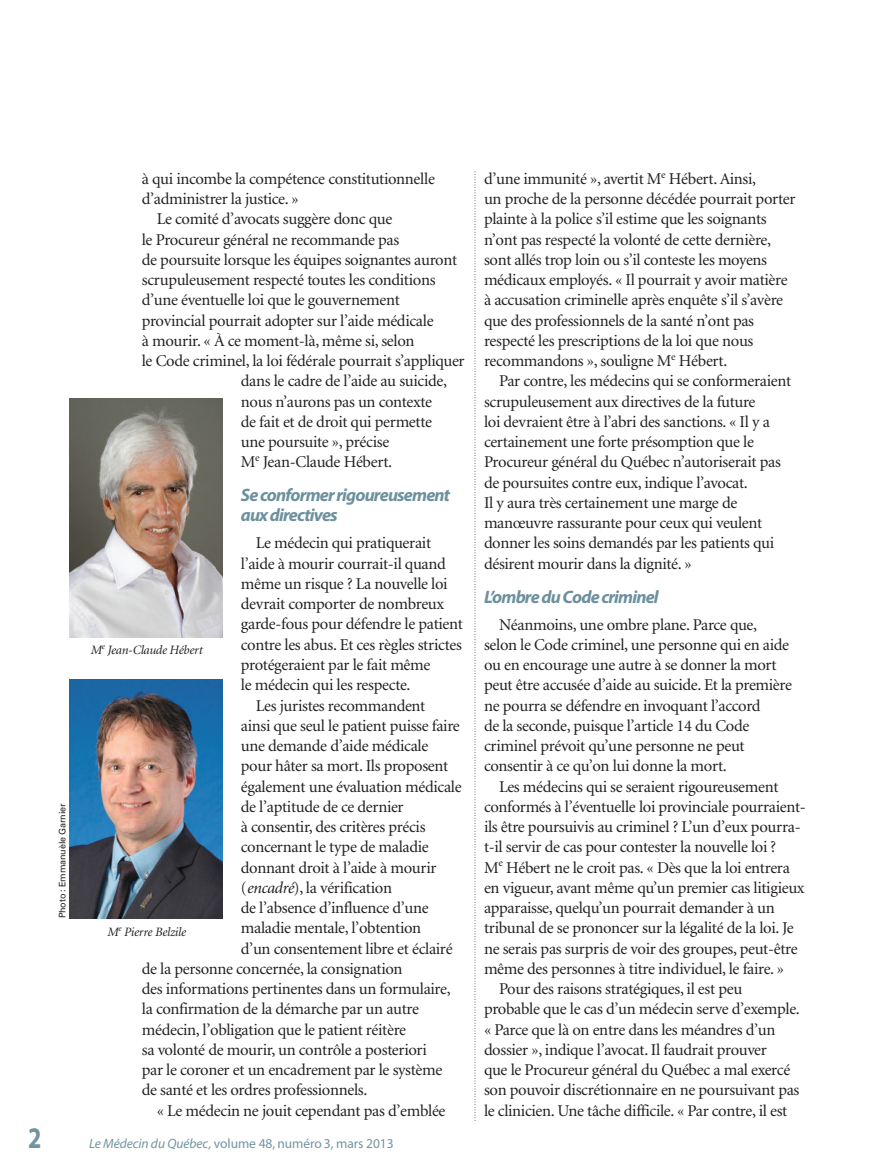
<style>
.page{position:relative;width:878px;height:1175px;background:#fff}
.page>*{position:absolute;margin:0;border:0;box-sizing:border-box;transform-origin:0 0}
.t1{font:700 30px "Myriad Pro";color:#7294a1;scale:.8 1}
.t2{font:italic 700 18px/20.2px "Myriad Pro";letter-spacing:-.045em;color:#6c909d}
.t3{font:16.5px/20.2px "Minion";letter-spacing:-.02em;color:#231f20}
.t4{font:13.5px "Myriad Pro";letter-spacing:-.005em;color:#7294a1}
.t5{font:italic 12.75px "Minion";letter-spacing:-.015em;color:#231f20}
.t6{font:9px "Univers";letter-spacing:-.015em;color:#231f20}
.s1{font-style:italic}
</style>
<div class="page">
<svg style="left:474px;top:172px;width:1px;height:947px"></svg>
<img style="left:70px;top:398px;width:153px;height:239px">
<img style="left:70px;top:680px;width:153px;height:238px">
<p class="t6" style="left:59px;top:918px;width:116px;rotate:-90deg">Photo : Emmanuèle Garnier</p>
<p class="t3" style="left:142px;top:170px;width:294px">à qui incombe la compétence constitutionnelle</p>
<p class="t3" style="left:142px;top:190px;width:158px">d’administrer la justice. »</p>
<p class="t3" style="left:157px;top:210px;width:237px">Le comité d’avocats suggère donc que</p>
<p class="t3" style="left:142px;top:230px;width:259px">le Procureur général ne recommande pas</p>
<p class="t3" style="left:142px;top:251px;width:317px">de poursuite lorsque les équipes soignantes auront</p>
<p class="t3" style="left:142px;top:271px;width:295px">scrupuleusement respecté toutes les conditions</p>
<p class="t3" style="left:142px;top:291px;width:259px">d’une éventuelle loi que le gouvernement</p>
<p class="t3" style="left:142px;top:311px;width:293px">provincial pourrait adopter sur l’aide médicale</p>
<p class="t3" style="left:142px;top:332px;width:274px">à mourir. « À ce moment-là, même si, selon</p>
<p class="t3" style="left:142px;top:352px;width:324px">le Code criminel, la loi fédérale pourrait s’appliquer</p>
<p class="t3" style="left:241px;top:372px;width:208px">dans le cadre de l’aide au suicide,</p>
<p class="t3" style="left:241px;top:392px;width:193px">nous n’aurons pas un contexte</p>
<p class="t3" style="left:241px;top:413px;width:192px">de fait et de droit qui permette</p>
<p class="t3" style="left:241px;top:433px;width:150px">une poursuite », précise</p>
<p class="t3" style="left:241px;top:453px;width:153px">M<sup>e</sup> Jean-Claude Hébert.</p>
<p class="t2" style="left:241px;top:486px;width:211px">Se conformer rigoureusement aux directives</p>
<p class="t3" style="left:256px;top:534px;width:177px">Le médecin qui pratiquerait</p>
<p class="t3" style="left:241px;top:554px;width:206px">l’aide à mourir courrait-il quand</p>
<p class="t3" style="left:241px;top:575px;width:208px">même un risque ? La nouvelle loi</p>
<p class="t3" style="left:241px;top:595px;width:205px">devrait comporter de nombreux</p>
<p class="t3" style="left:241px;top:615px;width:223px">garde-fous pour défendre le patient</p>
<p class="t3" style="left:241px;top:635px;width:222px">contre les abus. Et ces règles strictes</p>
<p class="t3" style="left:241px;top:656px;width:191px">protégeraient par le fait même</p>
<p class="t3" style="left:241px;top:676px;width:171px">le médecin qui les respecte.</p>
<p class="t3" style="left:256px;top:696px;width:171px">Les juristes recommandent</p>
<p class="t3" style="left:241px;top:716px;width:220px">ainsi que seul le patient puisse faire</p>
<p class="t3" style="left:241px;top:737px;width:189px">une demande d’aide médicale</p>
<p class="t3" style="left:241px;top:757px;width:209px">pour hâter sa mort. Ils proposent</p>
<p class="t3" style="left:241px;top:777px;width:222px">également une évaluation médicale</p>
<p class="t3" style="left:241px;top:797px;width:164px">de l’aptitude de ce dernier</p>
<p class="t3" style="left:241px;top:818px;width:186px">à consentir, des critères précis</p>
<p class="t3" style="left:241px;top:838px;width:189px">concernant le type de maladie</p>
<p class="t3" style="left:241px;top:858px;width:197px">donnant droit à l’aide à mourir</p>
<p class="t3" style="left:241px;top:878px;width:153px">(<span class="s1">encadré</span>), la vérification</p>
<p class="t3" style="left:241px;top:899px;width:189px">de l’absence d’influence d’une</p>
<p class="t3" style="left:241px;top:919px;width:182px">maladie mentale, l’obtention</p>
<p class="t3" style="left:241px;top:939px;width:213px">d’un consentement libre et éclairé</p>
<p class="t3" style="left:142px;top:959px;width:262px">de la personne concernée, la consignation</p>
<p class="t3" style="left:142px;top:980px;width:310px">des informations pertinentes dans un formulaire,</p>
<p class="t3" style="left:142px;top:1000px;width:279px">la confirmation de la démarche par un autre</p>
<p class="t3" style="left:142px;top:1020px;width:266px">médecin, l’obligation que le patient réitère</p>
<p class="t3" style="left:142px;top:1040px;width:286px">sa volonté de mourir, un contrôle a posteriori</p>
<p class="t3" style="left:142px;top:1061px;width:302px">par le coroner et un encadrement par le système</p>
<p class="t3" style="left:142px;top:1081px;width:227px">de santé et les ordres professionnels.</p>
<p class="t3" style="left:157px;top:1101px;width:290px">« Le médecin ne jouit cependant pas d’emblée</p>
<p class="t5" style="left:90px;top:645px;width:113px">M<sup>e</sup> Jean-Claude Hébert</p>
<p class="t5" style="left:107px;top:926px;width:80px">M<sup>e</sup> Pierre Belzile</p>
<h1 class="t1" style="left:28px;top:1126px;width:18px">2</h1>
<p class="t4" style="left:89px;top:1138px;width:306px"><span class="s1">Le Médecin du Québec,</span> volume 48, numéro 3, mars 2013</p>
<p class="t3" style="left:484px;top:170px;width:313px">d’une immunité », avertit M<sup>e</sup> Hébert. Ainsi,<br>un proche de la personne décédée pourrait porter plainte à la police s’il estime que les soignants n’ont pas respecté la volonté de cette dernière, sont allés trop loin ou s’il conteste les moyens médicaux employés. « Il pourrait y avoir matière à accusation criminelle après enquête s’il s’avère que des professionnels de la santé n’ont pas respecté les prescriptions de la loi que nous recommandons », souligne M<sup>e</sup> Hébert.</p>
<p class="t3" style="left:484px;top:372px;width:308px;text-indent:15px">Par contre, les médecins qui se conformeraient scrupuleusement aux directives de la future<br>loi devraient être à l’abri des sanctions. « Il y a certainement une forte présomption que le Procureur général du Québec n’autoriserait pas de poursuites contre eux, indique l’avocat.<br>Il y aura très certainement une marge de manœuvre rassurante pour ceux qui veulent donner les soins demandés par les patients qui désirent mourir dans la dignité. »</p>
<p class="t2" style="left:484px;top:588px;width:176px">L’ombre du Code criminel</p>
<p class="t3" style="left:484px;top:615px;width:309px;text-indent:15px">Néanmoins, une ombre plane. Parce que, selon le Code criminel, une personne qui en aide ou en encourage une autre à se donner la mort peut être accusée d’aide au suicide. Et la première ne pourra se défendre en invoquant l’accord<br>de la seconde, puisque l’article 14 du Code criminel prévoit qu’une personne ne peut consentir à ce qu’on lui donne la mort.</p>
<p class="t3" style="left:499px;top:777px;width:281px">Les médecins qui se seraient rigoureusement</p>
<p class="t3" style="left:484px;top:797px;width:323px">conformés à l’éventuelle loi provinciale pourraient-</p>
<p class="t3" style="left:484px;top:818px;width:318px">ils être poursuivis au criminel ? L’un d’eux pourra-</p>
<p class="t3" style="left:484px;top:838px;width:294px">t-il servir de cas pour contester la nouvelle loi ?</p>
<p class="t3" style="left:484px;top:858px;width:307px">M<sup>e</sup> Hébert ne le croit pas. « Dès que la loi entrera</p>
<p class="t3" style="left:484px;top:878px;width:322px">en vigueur, avant même qu’un premier cas litigieux</p>
<p class="t3" style="left:484px;top:899px;width:292px">apparaisse, quelqu’un pourrait demander à un</p>
<p class="t3" style="left:484px;top:919px;width:311px">tribunal de se prononcer sur la légalité de la loi. Je</p>
<p class="t3" style="left:484px;top:939px;width:315px">ne serais pas surpris de voir des groupes, peut-être</p>
<p class="t3" style="left:484px;top:959px;width:301px">même des personnes à titre individuel, le faire. »</p>
<p class="t3" style="left:499px;top:980px;width:245px">Pour des raisons stratégiques, il est peu</p>
<p class="t3" style="left:484px;top:1000px;width:317px">probable que le cas d’un médecin serve d’exemple.</p>
<p class="t3" style="left:484px;top:1020px;width:293px">« Parce que là on entre dans les méandres d’un</p>
<p class="t3" style="left:484px;top:1040px;width:284px">dossier », indique l’avocat. Il faudrait prouver</p>
<p class="t3" style="left:484px;top:1061px;width:308px">que le Procureur général du Québec a mal exercé</p>
<p class="t3" style="left:484px;top:1081px;width:317px">son pouvoir discrétionnaire en ne poursuivant pas</p>
<p class="t3" style="left:484px;top:1101px;width:305px">le clinicien. Une tâche difficile. « Par contre, il est</p>
</div>
